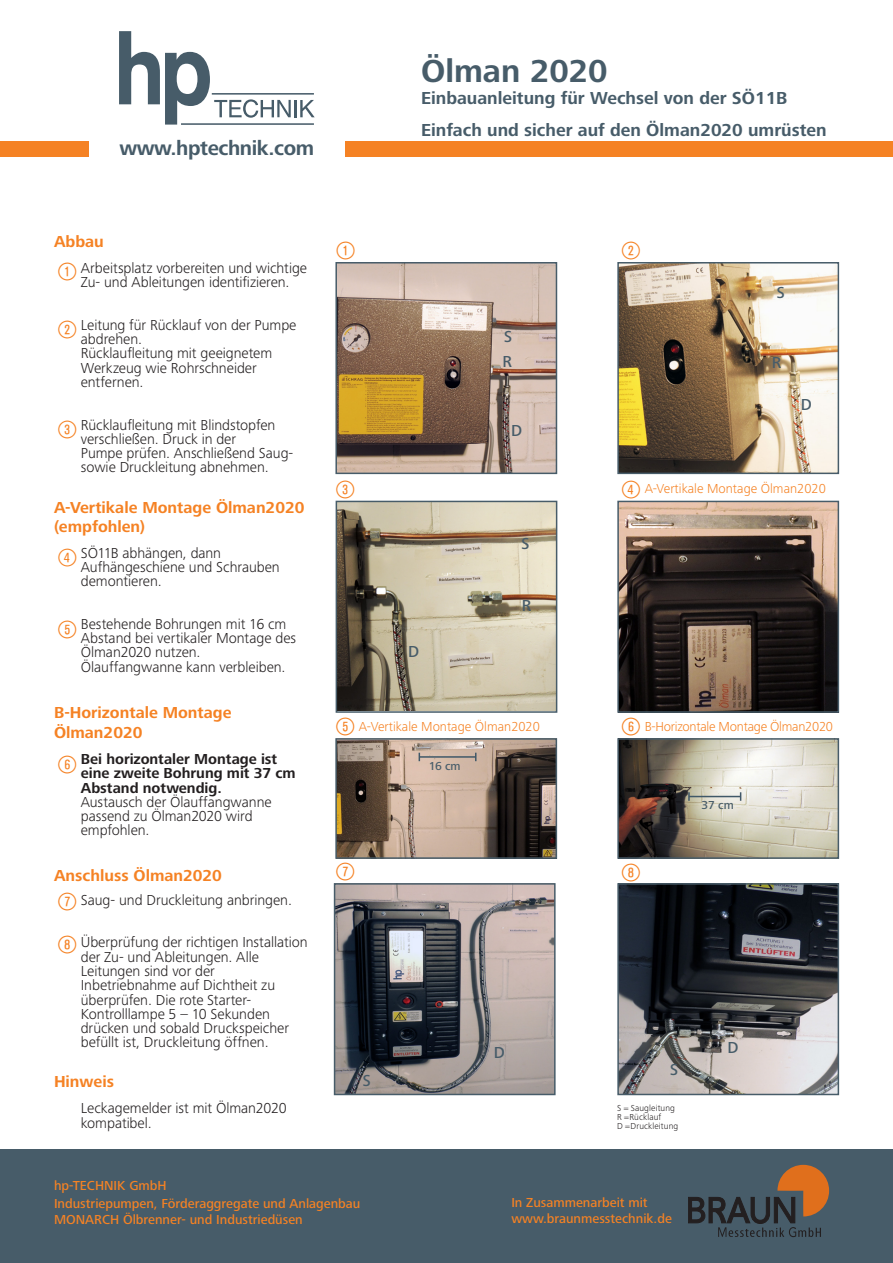
<style>
.page{position:relative;width:893px;height:1263px;background:#fff}
.page>*{position:absolute;margin:0;border:0;box-sizing:border-box;transform-origin:0 0}
.t1{font:700 33px "Hd M Frutiger Next Pro";color:#475c69}
.t2{font:24px "Ziffernim Kreisund Quadrat BQ";color:#f58224}
.t3{font:700 21px "Hd M Frutiger Next Pro";letter-spacing:-.02em;color:#475c69}
.t4{font:700 18px "Hd M Frutiger Next Pro";color:#475c69}
.t5{font:700 16.5px/19.8px "Hd M Frutiger Next Pro";color:#f58224}
.t6{font:500 16.5px "Hd M Frutiger Next Pro";color:#475c69}
.t7{font:300 15px/14.2px "Hd M Frutiger Next Pro";color:#231f20}
.t8{font:700 15px/14.2px "Hd M Frutiger Next Pro";color:#231f20}
.t9{font:500 13.5px/16.2px "Hd M Frutiger Next Pro";color:#f58224}
.t10{font:300 13.5px "Hd M Frutiger Next Pro";color:#f58224}
.t11{font:300 13.5px "Hd M Frutiger Next Pro";letter-spacing:-.02em;color:#f58224}
.t12{font:500 12px "Hd M Frutiger Next Pro";letter-spacing:-.005em;color:#475c69}
.t13{font:300 9px/9px "Hd M Frutiger Next Pro";letter-spacing:.015em;color:#231f20}
.s1{font-weight:300}
</style>
<div class="page">
<div style="left:0;top:141px;width:893px;height:16px;background:#f58224"></div>
<div style="left:89px;top:31px;width:255px;height:153px;background:#fff"></div>
<svg style="left:119px;top:31px;width:196px;height:94px"></svg>
<img style="left:620px;top:265px;width:216px;height:206px">
<div style="left:617px;top:262px;width:222px;height:212px;border:2px solid #475c69"></div>
<img style="left:338px;top:265px;width:216px;height:206px">
<div style="left:335px;top:262px;width:222px;height:212px;border:2px solid #475c69"></div>
<img style="left:339px;top:504px;width:215px;height:206px">
<div style="left:336px;top:501px;width:221px;height:212px;border:2px solid #475c69"></div>
<img style="left:620px;top:504px;width:216px;height:206px">
<div style="left:617px;top:501px;width:222px;height:212px;border:2px solid #475c69"></div>
<img style="left:620px;top:741px;width:216px;height:115px">
<div style="left:617px;top:738px;width:222px;height:121px;border:2px solid #475c69"></div>
<img style="left:338px;top:741px;width:216px;height:115px">
<div style="left:335px;top:738px;width:222px;height:121px;border:2px solid #475c69"></div>
<img style="left:337px;top:886px;width:216px;height:206px">
<div style="left:334px;top:883px;width:222px;height:212px;border:2px solid #475c69"></div>
<img style="left:620px;top:886px;width:216px;height:206px">
<div style="left:617px;top:883px;width:222px;height:212px;border:2px solid #475c69"></div>
<div style="left:0;top:1150px;width:893px;height:113px;background:#475c69"></div>
<svg style="left:688px;top:1165px;width:141px;height:72px"></svg>
<hr style="left:419px;top:756px;width:57px;height:2px;background:#405868">
<hr style="left:689px;top:796px;width:52px;height:1px;background:#405868">
<svg style="left:688px;top:792px;width:2px;height:9px"></svg>
<p class="t3" style="left:120px;top:136px;width:196px">www.hptechnik.com</p>
<p class="t1" style="left:421px;top:52px;width:188px">Ölman 2020</p>
<p class="t4" style="left:421px;top:87px;width:368px">Einbauanleitung für Wechsel von der SÖ11B</p>
<p class="t4" style="left:421px;top:119px;width:407px">Einfach und sicher auf den Ölman2020 umrüsten</p>
<p class="t5" style="left:54px;top:231px;width:51px">Abbau</p>
<p class="t7" style="left:81px;top:261px;width:228px">Arbeitsplatz vorbereiten und wichtige<br>Zu- und Ableitungen identifizieren.</p>
<p class="t7" style="left:81px;top:318px;width:217px">Leitung für Rücklauf von der Pumpe abdrehen.</p>
<p class="t7" style="left:81px;top:346px;width:193px">Rücklaufleitung mit geeignetem<br>Werkzeug wie Rohrschneider entfernen.</p>
<p class="t7" style="left:81px;top:417px;width:196px">Rücklaufleitung mit Blindstopfen verschließen. Druck in der</p>
<p class="t7" style="left:81px;top:446px;width:214px">Pumpe prüfen. Anschließend Saug&shy;sowie Druckleitung abnehmen.</p>
<p class="t2" style="left:58px;top:258px;width:19px">1</p>
<p class="t2" style="left:58px;top:316px;width:19px">2</p>
<p class="t2" style="left:58px;top:415px;width:19px">3</p>
<p class="t5" style="left:54px;top:497px;width:252px">A-Vertikale Montage Ölman2020 (empfohlen)</p>
<p class="t7" style="left:81px;top:545px;width:201px">SÖ11B abhängen, dann<br>Aufhängeschiene und Schrauben</p>
<p class="t7" style="left:81px;top:574px;width:82px">demontieren.</p>
<p class="t7" style="left:81px;top:617px;width:217px">Bestehende Bohrungen mit 16 cm<br>Abstand bei vertikaler Montage des<br>Ölman2020 nutzen.</p>
<p class="t7" style="left:81px;top:659px;width:206px">Ölauffangwanne kann verbleiben.</p>
<p class="t2" style="left:58px;top:544px;width:19px">4</p>
<p class="t2" style="left:58px;top:615px;width:19px">5</p>
<p class="t5" style="left:54px;top:703px;width:179px">B-Horizontale Montage<br>Ölman2020</p>
<p class="t8" style="left:81px;top:752px;width:216px">Bei horizontaler Montage ist eine zweite Bohrung mit 37 cm<br>Abstand notwendig.<br><span class="s1">Austausch der Ölauffangwanne</span></p>
<p class="t7" style="left:81px;top:809px;width:173px">passend zu Ölman2020 wird empfohlen.</p>
<p class="t2" style="left:58px;top:750px;width:19px">6</p>
<p class="t5" style="left:54px;top:865px;width:170px">Anschluss Ölman2020</p>
<p class="t7" style="left:81px;top:893px;width:213px">Saug- und Druckleitung anbringen.</p>
<p class="t7" style="left:81px;top:935px;width:229px">Überprüfung der richtigen Installation der Zu- und Ableitungen. Alle<br>Leitungen sind vor der<br>Inbetriebnahme auf Dichtheit zu überprüfen. Die rote Starter-<br>Kontrolllampe 5 – 10 Sekunden drücken und sobald Druckspeicher befüllt ist, Druckleitung öffnen.</p>
<p class="t2" style="left:58px;top:887px;width:19px">7</p>
<p class="t2" style="left:58px;top:931px;width:19px">8</p>
<p class="t5" style="left:54px;top:1072px;width:62px">Hinweis</p>
<p class="t7" style="left:81px;top:1101px;width:207px">Leckagemelder ist mit Ölman2020 kompatibel.</p>
<p class="t2" style="left:337px;top:237px;width:19px">1</p>
<p class="t2" style="left:337px;top:475px;width:19px">3</p>
<p class="t6" style="left:408px;top:642px;width:13px">D</p>
<p class="t6" style="left:504px;top:327px;width:10px">S</p>
<p class="t2" style="left:622px;top:237px;width:19px">2</p>
<p class="t6" style="left:777px;top:283px;width:10px">S</p>
<p class="t6" style="left:503px;top:352px;width:11px">R</p>
<p class="t6" style="left:772px;top:353px;width:11px">R</p>
<p class="t6" style="left:511px;top:421px;width:13px">D</p>
<p class="t6" style="left:801px;top:395px;width:13px">D</p>
<p class="t6" style="left:521px;top:534px;width:10px">S</p>
<p class="t6" style="left:522px;top:595px;width:11px">R</p>
<p class="t2" style="left:622px;top:475px;width:19px">4</p>
<p class="t10" style="left:645px;top:481px;width:182px">A-Vertikale Montage Ölman2020</p>
<p class="t2" style="left:337px;top:713px;width:19px">5</p>
<p class="t2" style="left:622px;top:713px;width:19px">6</p>
<p class="t10" style="left:359px;top:719px;width:182px">A-Vertikale Montage Ölman2020</p>
<p class="t11" style="left:645px;top:719px;width:190px">B-Horizontale Montage Ölman2020</p>
<p class="t2" style="left:337px;top:858px;width:19px">7</p>
<p class="t12" style="left:429px;top:759px;width:33px">16 cm</p>
<p class="t6" style="left:363px;top:1071px;width:10px">S</p>
<p class="t6" style="left:494px;top:1043px;width:13px">D</p>
<p class="t2" style="left:622px;top:859px;width:19px">8</p>
<p class="t12" style="left:702px;top:798px;width:34px">37 cm</p>
<p class="t6" style="left:670px;top:1060px;width:10px">S</p>
<p class="t13" style="left:617px;top:1104px;width:59px">S = Saugleitung<br>R =Rücklauf</p>
<p class="t13" style="left:617px;top:1122px;width:63px">D =Druckleitung</p>
<p class="t6" style="left:727px;top:1038px;width:13px">D</p>
<p class="t9" style="left:54px;top:1177px;width:114px">hp-TECHNIK GmbH</p>
<p class="t9" style="left:54px;top:1195px;width:308px">Industriepumpen, Förderaggregate und Anlagenbau</p>
<p class="t9" style="left:54px;top:1211px;width:250px">MONARCH Ölbrenner- und Industriedüsen</p>
<p class="t9" style="left:511px;top:1194px;width:162px">In Zusammenarbeit mit www.braunmesstechnik.de</p>
</div>
